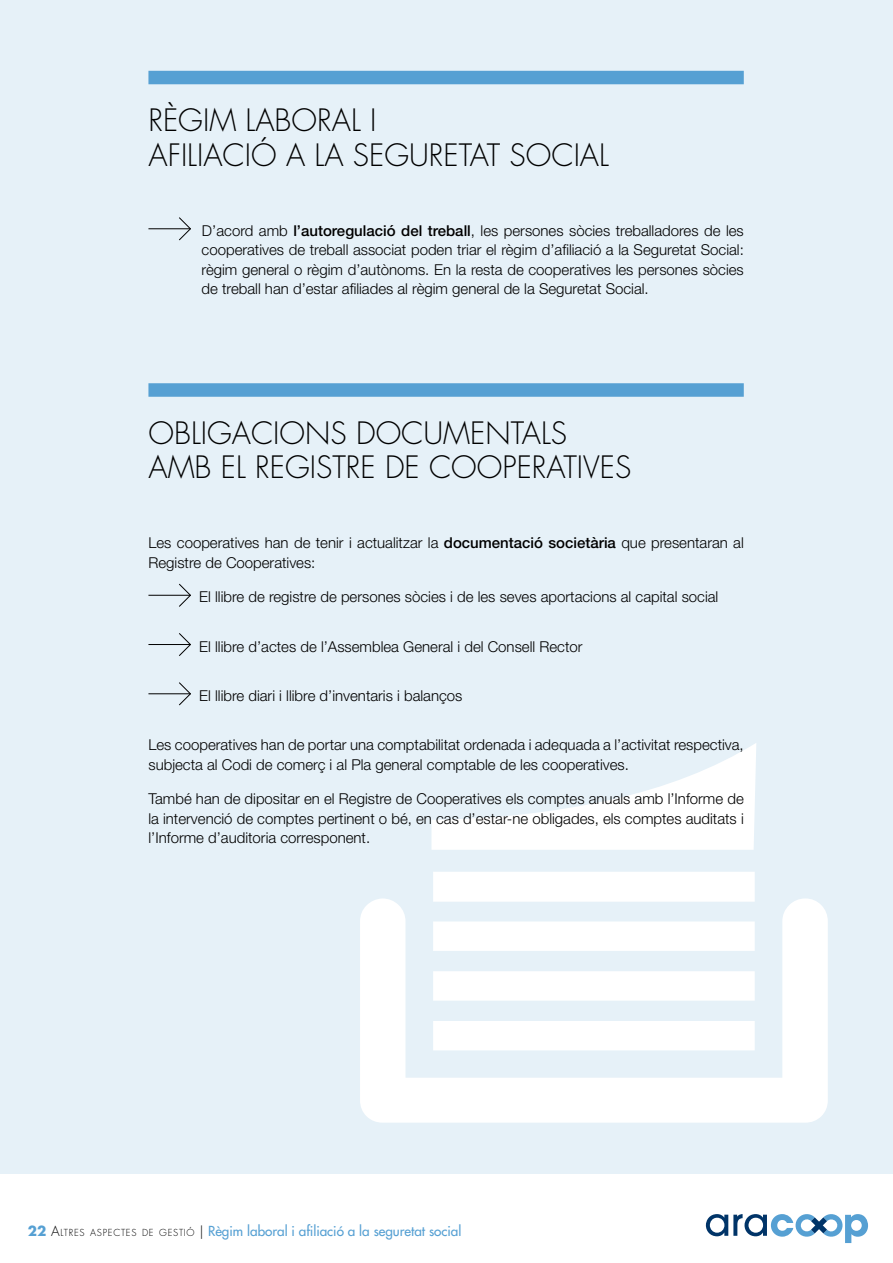
<style>
.page{position:relative;width:893px;height:1263px;background:#fff}
.page>*{position:absolute;margin:0;border:0;box-sizing:border-box;transform-origin:0 0}
.t1{font:300 30px/34.5px "Futura Std";color:#000}
.t2{font:300 15px/19.5px "Helvetica Neue LT Std";color:#000;text-align:justify}
.t3{font:500 13.5px "Futura Std";color:#56a0d3}
.s1{font-weight:500}
.s2{font-weight:700}
.s3{font-weight:300;color:#000}
.s4{font-weight:300;font-size:9.45px;color:#000}
</style>
<div class="page">
<svg style="left:706px;top:1214px;width:162px;height:29px"></svg>
<div style="left:0;top:0;width:893px;height:1174px;background:#e6f1f8"></div>
<svg style="left:360px;top:743px;width:468px;height:380px;fill:#fefefe"></svg>
<div style="left:148px;top:71px;width:596px;height:13px;background:#56a0d3"></div>
<div style="left:148px;top:383px;width:596px;height:14px;background:#56a0d3"></div>
<hr style="left:148px;top:228px;width:42px;height:1px;background:#000">
<svg style="left:178px;top:217px;width:13px;height:24px"></svg>
<hr style="left:148px;top:595px;width:42px;height:1px;background:#000">
<svg style="left:178px;top:583px;width:13px;height:24px"></svg>
<hr style="left:148px;top:644px;width:42px;height:1px;background:#000">
<svg style="left:179px;top:633px;width:12px;height:23px"></svg>
<hr style="left:148px;top:693px;width:42px;height:1px;background:#000">
<svg style="left:178px;top:682px;width:13px;height:24px"></svg>
<h1 class="t1" style="left:148px;top:104px;width:462px">RÈGIM LABORAL I<br>AFILIACIÓ A LA SEGURETAT SOCIAL</h1>
<p class="t2" style="left:202px;top:220px;width:544px">D’acord amb <span class="s1">l’autoregulació del treball</span>, les persones sòcies treballadores de les cooperatives de treball associat poden triar el règim d’afiliació a la Seguretat Social: règim general o règim d’autònoms. En la resta de cooperatives les persones sòcies de treball han d’estar afiliades al règim general de la Seguretat Social.</p>
<h1 class="t1" style="left:148px;top:416px;width:484px">OBLIGACIONS DOCUMENTALS<br>AMB EL REGISTRE DE COOPERATIVES</h1>
<p class="t2" style="left:148px;top:533px;width:597px">Les cooperatives han de tenir i actualitzar la <span class="s1">documentació societària</span> que presentaran al<br>Registre de Cooperatives:</p>
<p class="t2" style="left:199px;top:587px;width:521px">El llibre de registre de persones sòcies i de les seves aportacions al capital social</p>
<p class="t2" style="left:199px;top:636px;width:385px">El llibre d’actes de l’Assemblea General i del Consell Rector</p>
<p class="t2" style="left:199px;top:685px;width:265px">El llibre diari i llibre d’inventaris i balanços</p>
<p class="t2" style="left:148px;top:735px;width:597px">Les cooperatives han de portar una comptabilitat ordenada i adequada a l’activitat respectiva, subjecta al Codi de comerç i al Pla general comptable de les cooperatives.</p>
<p class="t2" style="left:148px;top:789px;width:597px">També han de dipositar en el Registre de Cooperatives els comptes anuals amb l’Informe de la intervenció de comptes pertinent o bé, en cas d’estar-ne obligades, els comptes auditats i l’Informe d’auditoria corresponent.</p>
<p class="t3" style="left:28px;top:1222px;width:435px"><span class="s2">22</span> <span class="s3">A</span><span class="s4">LTRES ASPECTES DE GESTIÓ</span> <span class="s3">|</span> Règim laboral i afiliació a la seguretat social</p>
</div>
